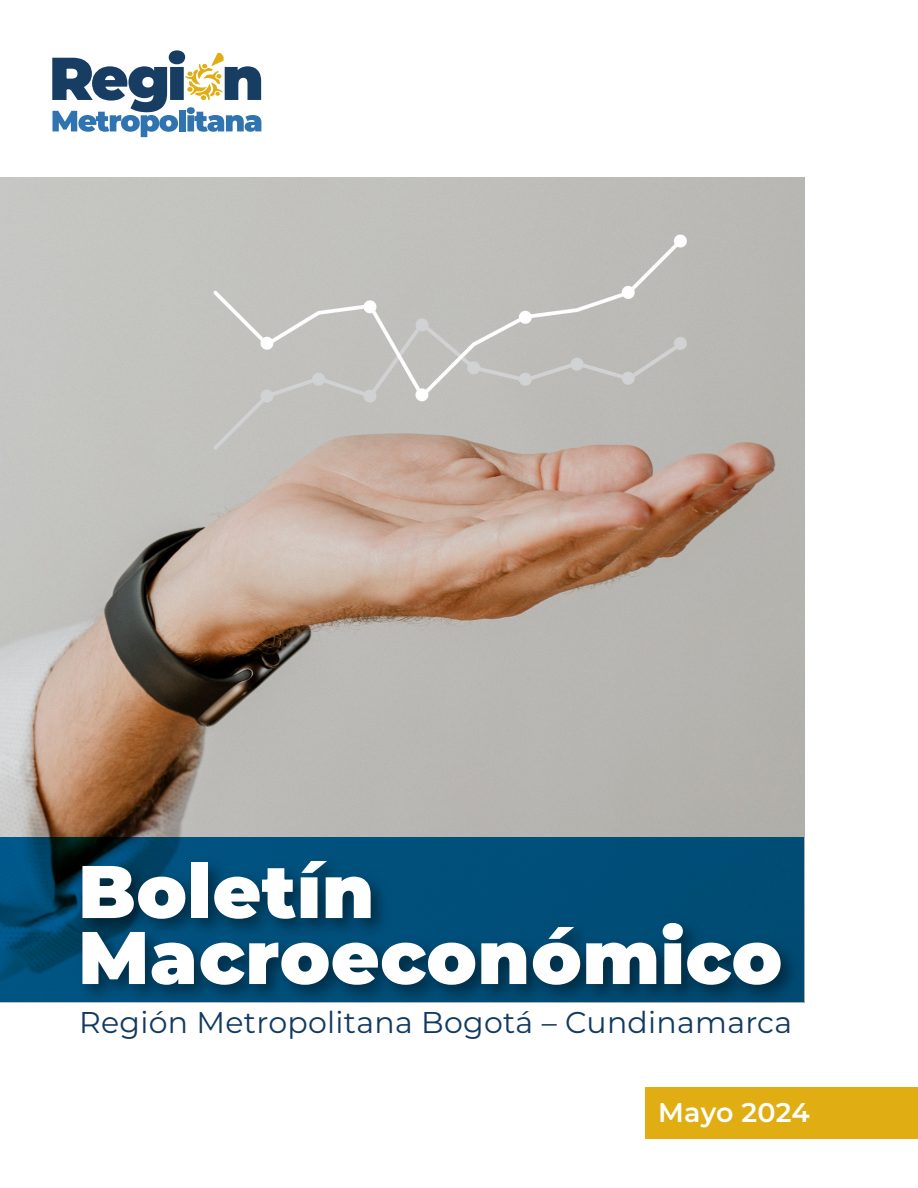
<style>
.page{position:relative;width:918px;height:1188px;background:#fff}
.page>*{position:absolute;margin:0;border:0;box-sizing:border-box;transform-origin:0 0}
.t1{font:100 74.4px/66px "Montserrat";letter-spacing:.01em;color:#fff}
.t2{font:100 30px "Montserrat";letter-spacing:.01em;color:#123a61}
.t3{font:600 27px "Montserrat";letter-spacing:.005em;color:#fff}
</style>
<div class="page">
<img style="left:0;top:177px;width:804px;height:661px">
<svg style="left:0;top:838px;width:804px;height:164px"></svg>
<div style="left:645px;top:1087px;width:273px;height:51px;background:#e0ae13"></div>
<img style="left:68px;top:844px;width:737px;height:159px">
<svg style="left:52px;top:50px;width:209px;height:87px"></svg>
<h1 class="t1" style="left:78px;top:857px;width:705px">Boletín<br>Macroeconómico</h1>
<p class="t2" style="left:79px;top:1003px;width:715px">Región Metropolitana Bogotá – Cundinamarca</p>
<p class="t3" style="left:658px;top:1094px;width:153px">Mayo 2024</p>
</div>
